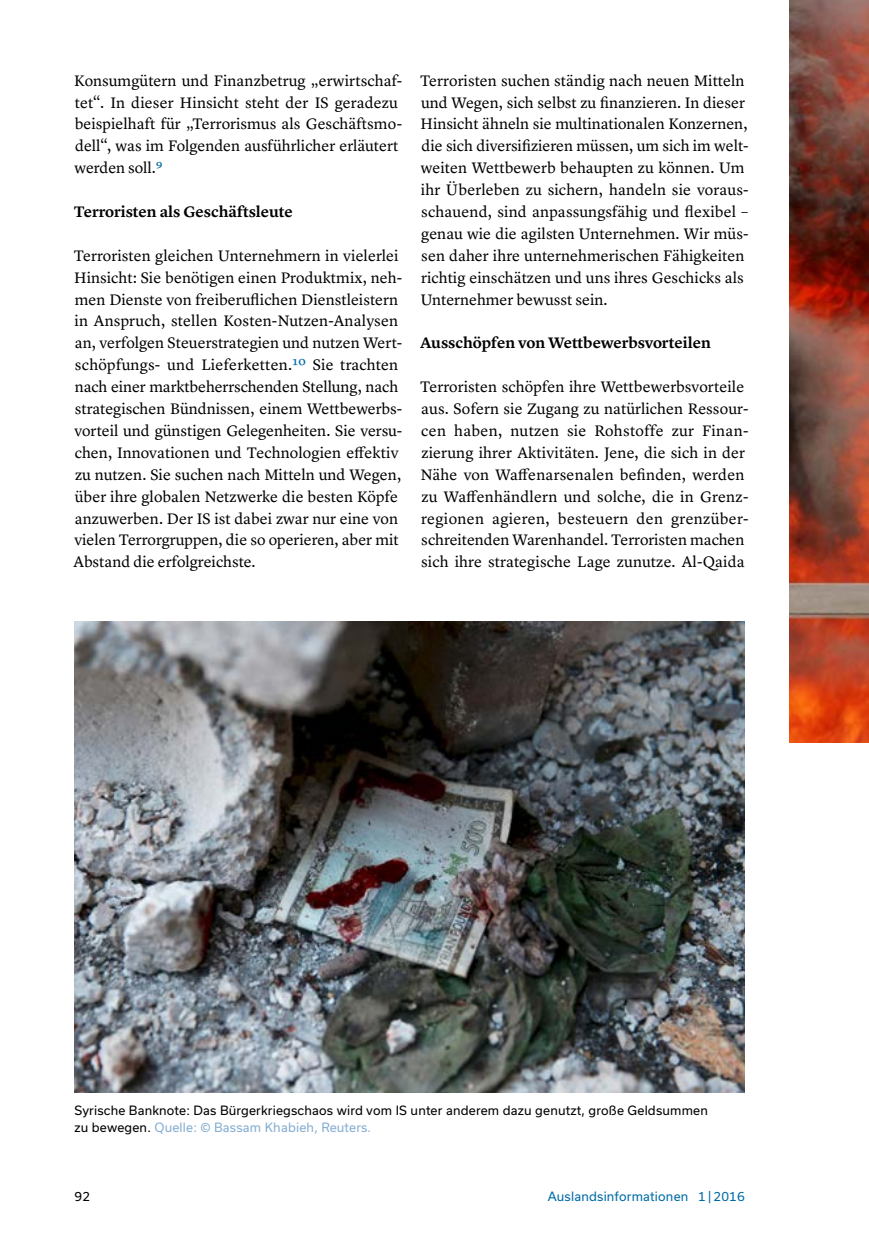
<style>
.page{position:relative;width:869px;height:1246px;background:#fff}
.page>*{position:absolute;margin:0;border:0;box-sizing:border-box;transform-origin:0 0}
.t1{font:15.75px/21.9px "Lyon Text";letter-spacing:.005em;color:#000}
.t2{font:600 15.75px "Lyon Text";letter-spacing:-.005em;color:#000}
.t3{font:12.25px/17.5px "Usual";letter-spacing:.015em;color:#000}
.t4{font:12.25px "Usual";letter-spacing:.015em;color:#006ca6}
.s1{color:#006ca6}
.s2{color:#85aed2}
</style>
<div class="page">
<img style="left:789px;top:0;width:79px;height:742px">
<img style="left:74px;top:622px;width:670px;height:470px">
<p class="t1" style="left:74px;top:68px;width:329px">Konsumgütern und Finanzbetrug „erwirtschaf&shy;tet“. In dieser Hinsicht steht der IS geradezu beispielhaft für „Terrorismus als Geschäftsmo&shy;dell“, was im Folgenden ausführlicher erläutert werden soll.<span class="s1">9</span></p>
<p class="t2" style="left:74px;top:199px;width:220px">Terroristen als Geschäftsleute</p>
<p class="t1" style="left:74px;top:243px;width:330px">Terroristen gleichen Unternehmern in vielerlei Hinsicht: Sie benötigen einen Produktmix, neh&shy;men Dienste von freiberuflichen Dienstleistern in Anspruch, stellen Kosten-Nutzen-Analysen an, verfolgen Steuerstrategien und nutzen Wert&shy;schöpfungs- und Lieferketten.<span class="s1">10</span> Sie trachten nach einer marktbeherrschenden Stellung, nach strategischen Bündnissen, einem Wettbewerbs&shy;vorteil und günstigen Gelegenheiten. Sie versu&shy;chen, Innovationen und Technologien effektiv zu nutzen. Sie suchen nach Mitteln und Wegen, über ihre globalen Netzwerke die besten Köpfe anzuwerben. Der IS ist dabei zwar nur eine von vielen Terrorgruppen, die so operieren, aber mit Abstand die erfolgreichste.</p>
<p class="t1" style="left:420px;top:68px;width:330px">Terroristen suchen ständig nach neuen Mitteln und Wegen, sich selbst zu finanzieren. In dieser Hinsicht ähneln sie multinationalen Konzernen, die sich diversifizieren müssen, um sich im welt&shy;weiten Wettbewerb behaupten zu können. Um ihr Überleben zu sichern, handeln sie voraus&shy;schauend, sind anpassungsfähig und flexibel – genau wie die agilsten Unternehmen. Wir müs&shy;sen daher ihre unternehmerischen Fähigkeiten richtig einschätzen und uns ihres Geschicks als Unternehmer bewusst sein.</p>
<p class="t2" style="left:420px;top:331px;width:292px">Ausschöpfen von Wettbewerbsvorteilen</p>
<p class="t1" style="left:420px;top:374px;width:330px">Terroristen schöpfen ihre Wettbewerbsvorteile aus. Sofern sie Zugang zu natürlichen Ressour&shy;cen haben, nutzen sie Rohstoffe zur Finan&shy;zierung ihrer Aktivitäten. Jene, die sich in der Nähe von Waffenarsenalen befinden, werden zu Waffenhändlern und solche, die in Grenz&shy;regionen agieren, besteuern den grenzüber&shy;schreitenden Warenhandel. Terroristen machen sich ihre strategische Lage zunutze. Al-Qaida</p>
<p class="t3" style="left:74px;top:1100px;width:634px">Syrische Banknote: Das Bürgerkriegschaos wird vom IS unter anderem dazu genutzt, große Geldsummen zu bewegen. <span class="s2">Quelle: © Bassam Khabieh, Reuters.</span></p>
<p class="t3" style="left:74px;top:1186px;width:17px">92</p>
<p class="t4" style="left:547px;top:1188px;width:198px">Auslandsinformationen 1|2016</p>
</div>
